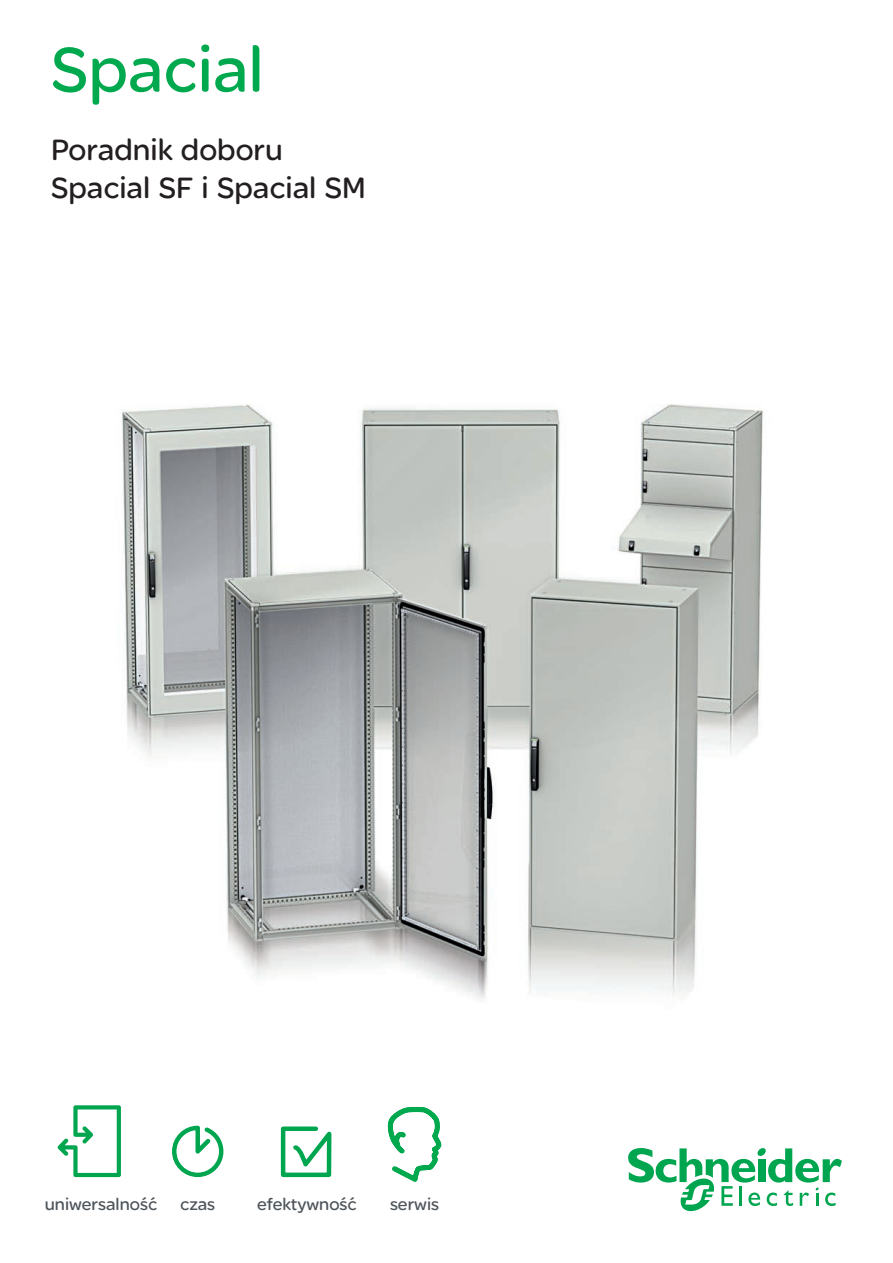
<style>
.page{position:relative;width:893px;height:1263px;background:#fff}
.page>*{position:absolute;margin:0;border:0;box-sizing:border-box;transform-origin:0 0}
.t1{font:67.5px "SE Optimist";color:#00a94e}
.t2{font:31.5px/37.5px "SE Optimist";color:#231f20}
.t3{font:18px "SE Optimist";color:#4d545a}
</style>
<div class="page">
<img style="left:121px;top:404px;width:642px;height:594px">
<svg style="left:628px;top:1148px;width:214px;height:63px"></svg>
<svg style="left:387px;top:1106px;width:55px;height:76px"></svg>
<svg style="left:280px;top:1126px;width:52px;height:52px"></svg>
<svg style="left:172px;top:1125px;width:52px;height:53px"></svg>
<svg style="left:57px;top:1105px;width:64px;height:72px"></svg>
<h1 class="t1" style="left:51px;top:27px;width:214px">Spacial</h1>
<h2 class="t2" style="left:51px;top:130px;width:316px">Poradnik doboru<br>Spacial SF i Spacial SM</h2>
<p class="t3" style="left:45px;top:1192px;width:114px">uniwersalność</p>
<p class="t3" style="left:180px;top:1192px;width:36px">czas</p>
<p class="t3" style="left:257px;top:1192px;width:101px">efektywność</p>
<p class="t3" style="left:390px;top:1192px;width:51px">serwis</p>
</div>
